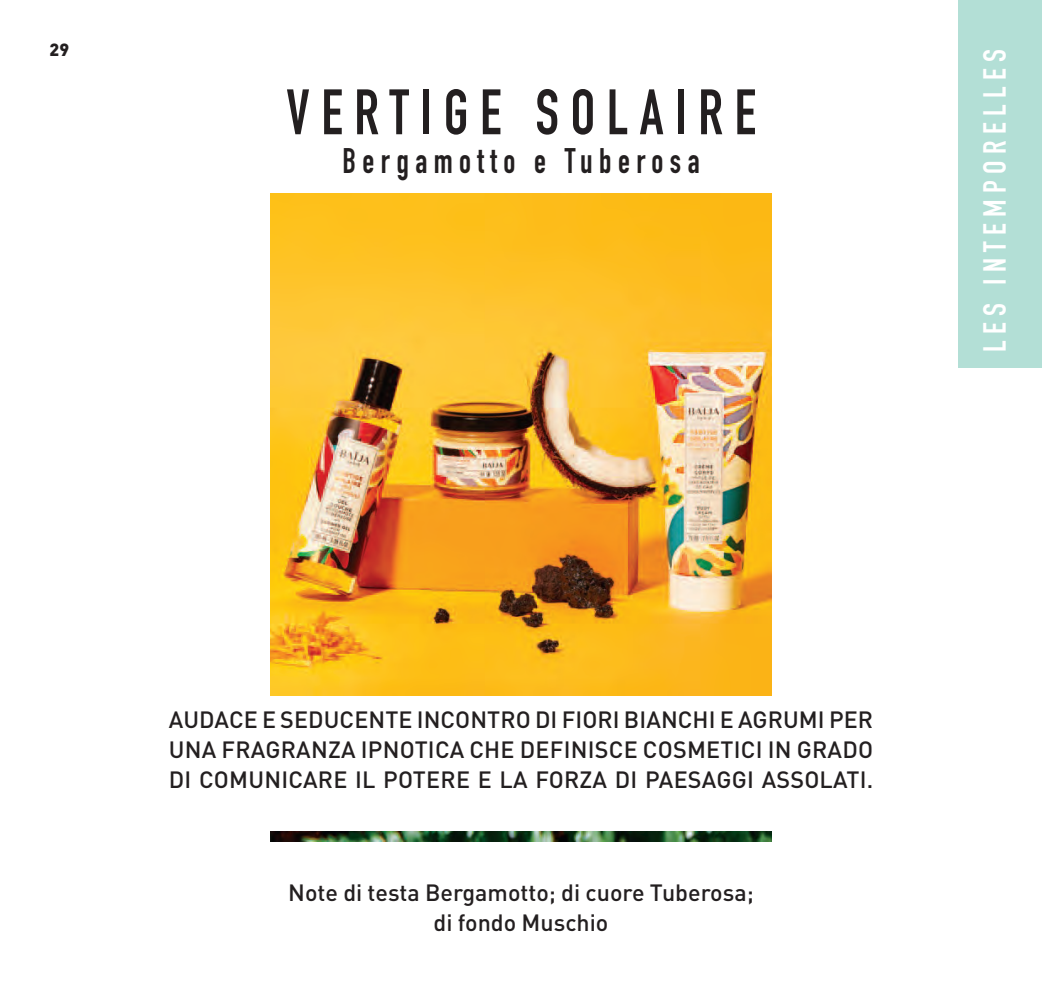
<style>
.page{position:relative;width:1042px;height:993px;background:#fff}
.page>*{position:absolute;margin:0;border:0;box-sizing:border-box;transform-origin:0 0}
.t1{font:63px "DIN Engschrift";letter-spacing:.2em;color:#231f20;scale:.92 1}
.t2{font:35px "DIN Engschrift";letter-spacing:.2em;color:#231f20;scale:.92 1}
.t3{font:31.5px "DIN Engschrift";letter-spacing:.2em;color:#fff}
.t4{font:500 23.28px/29.8px "DIN Pro";letter-spacing:.01em;color:#231f20;text-align:justify}
.t5{font:900 17.5px "DIN Pro";color:#231f20}
</style>
<div class="page">
<img style="left:270px;top:193px;width:501px;height:501px">
<img style="left:270px;top:831px;width:501px;height:10px">
<div style="left:958px;top:0;width:84px;height:367px;background:#b3dfd6"></div>
<p class="t5" style="left:50px;top:44px;width:21px">29</p>
<h1 class="t1" style="left:286px;top:89px;width:512px">VERTIGE SOLAIRE</h1>
<h2 class="t2" style="left:342px;top:148px;width:390px">Bergamotto e Tuberosa</h2>
<h3 class="t3" style="left:983px;top:352px;width:304px;rotate:-90deg">LES INTEMPORELLES</h3>
<p class="t4" style="left:169px;top:707px;width:706px">AUDACE E SEDUCENTE INCONTRO DI FIORI BIANCHI E AGRUMI PER UNA FRAGRANZA IPNOTICA CHE DEFINISCE COSMETICI IN GRADO DI COMUNICARE IL POTERE E LA FORZA DI PAESAGGI ASSOLATI.</p>
<p class="t4" style="left:288px;top:880px;width:467px;text-align:center">NOTE DI TESTA BERGAMOTTO; DI CUORE TUBEROSA;<br>DI FONDO MUSCHIO</p>
</div>
